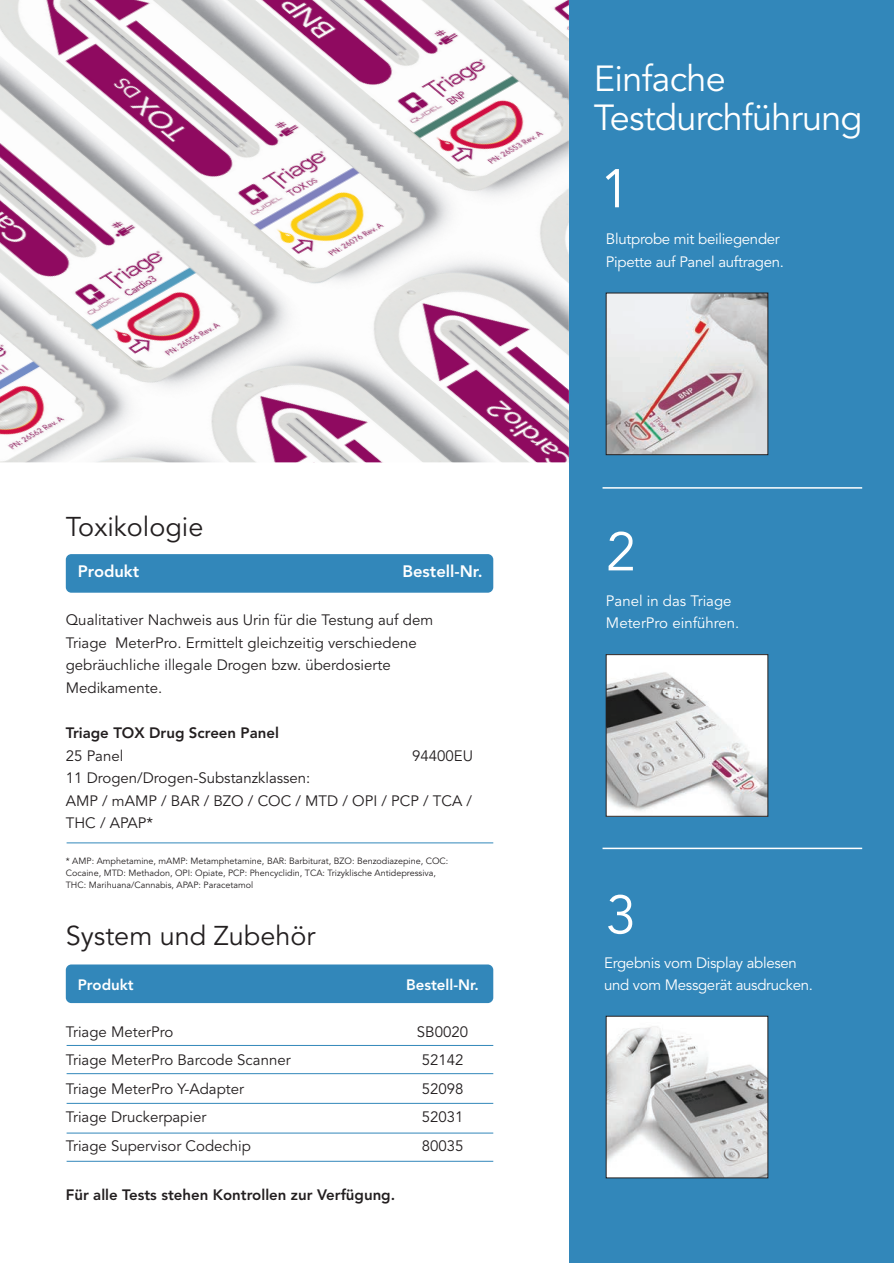
<style>
.page{position:relative;width:894px;height:1263px;background:#fff}
.page>*{position:absolute;margin:0;border:0;box-sizing:border-box;transform-origin:0 0}
.t1{font:54px "Avenir";color:#fff}
.t2{font:36px/39px "Avenir";letter-spacing:-.02em;color:#fff}
.t3{font:27px "Avenir";color:#231f20}
.t4{font:800 16.5px "Avenir";color:#fff}
.t5{font:15px/22.5px "Avenir";color:#231f20}
.t6{font:15px/22.5px "Avenir";letter-spacing:-.02em;color:#fff}
.t7{font:800 15px "Avenir";color:#231f20}
.t8{font:15px/22.5px "Avenir";color:#fff}
.t9{font:800 15px "Avenir";color:#fff}
.t10{font:9px/12px "Avenir";color:#231f20}
</style>
<div class="page">
<div style="left:66px;top:554px;width:427px;height:39px;background:#3287ba;border-radius:6px"></div>
<div style="left:66px;top:964px;width:427px;height:39px;background:#3287ba;border-radius:6px"></div>
<img style="left:0;top:0;width:569px;height:462px">
<div style="left:569px;top:0;width:324px;height:1263px;background:#3287ba"></div>
<img style="left:608px;top:656px;width:158px;height:158px">
<div style="left:606px;top:654px;width:162px;height:162px;border:1px solid #231f20"></div>
<img style="left:608px;top:1018px;width:158px;height:158px">
<div style="left:606px;top:1016px;width:162px;height:162px;border:1px solid #231f20"></div>
<img style="left:608px;top:295px;width:158px;height:158px">
<div style="left:606px;top:293px;width:162px;height:162px;border:1px solid #231f20"></div>
<hr style="left:602px;top:487px;width:260px;height:1px;background:#fff">
<hr style="left:602px;top:847px;width:260px;height:2px;background:#fff">
<hr style="left:67px;top:842px;width:426px;height:1px;background:#3287ba">
<hr style="left:67px;top:1045px;width:426px;height:1px;background:#3287ba">
<hr style="left:67px;top:1073px;width:426px;height:1px;background:#3287ba">
<hr style="left:67px;top:1103px;width:426px;height:1px;background:#3287ba">
<hr style="left:67px;top:1132px;width:426px;height:1px;background:#3287ba">
<hr style="left:67px;top:1161px;width:426px;height:1px;background:#3287ba">
<h3 class="t3" style="left:66px;top:510px;width:139px">Toxikologie</h3>
<p class="t4" style="left:78px;top:558px;width:63px">Produkt</p>
<p class="t4" style="left:402px;top:558px;width:82px">Bestell-Nr.</p>
<p class="t5" style="left:66px;top:609px;width:369px">Qualitativer Nachweis aus Urin für die Testung auf dem Triage MeterPro. Ermittelt gleichzeitig verschiedene gebräuchliche illegale Drogen bzw. überdosierte Medikamente.</p>
<p class="t7" style="left:66px;top:721px;width:215px">Triage TOX Drug Screen Panel</p>
<p class="t5" style="left:66px;top:744px;width:59px">25 Panel</p>
<p class="t5" style="left:412px;top:744px;width:62px">94400EU</p>
<p class="t5" style="left:66px;top:767px;width:408px">11 Drogen/Drogen-Substanzklassen:<br>AMP / mAMP / BAR / BZO / COC / MTD / OPI / PCP / TCA /<br>THC / APAP*</p>
<p class="t10" style="left:66px;top:855px;width:384px">* AMP: Amphetamine, mAMP: Metamphetamine, BAR: Barbiturat, BZO: Benzodiazepine, COC:<br>Cocaine, MTD: Methadon, OPI: Opiate, PCP: Phencyclidin, TCA: Trizyklische Antidepressiva,<br>THC: Marihuana/Cannabis, APAP: Paracetamol</p>
<h3 class="t3" style="left:66px;top:919px;width:251px">System und Zubehör</h3>
<p class="t9" style="left:78px;top:973px;width:57px">Produkt</p>
<p class="t9" style="left:406px;top:973px;width:74px">Bestell-Nr.</p>
<p class="t5" style="left:66px;top:1020px;width:109px">Triage MeterPro</p>
<p class="t5" style="left:417px;top:1020px;width:53px">SB0020</p>
<p class="t5" style="left:66px;top:1049px;width:226px">Triage MeterPro Barcode Scanner</p>
<p class="t5" style="left:421px;top:1049px;width:43px">52142</p>
<p class="t5" style="left:66px;top:1077px;width:180px">Triage MeterPro Y-Adapter</p>
<p class="t5" style="left:421px;top:1077px;width:43px">52098</p>
<p class="t5" style="left:66px;top:1106px;width:142px">Triage Druckerpapier</p>
<p class="t5" style="left:421px;top:1106px;width:43px">52031</p>
<p class="t5" style="left:66px;top:1134px;width:186px">Triage Supervisor Codechip</p>
<p class="t5" style="left:421px;top:1134px;width:43px">80035</p>
<p class="t7" style="left:66px;top:1183px;width:331px">Für alle Tests stehen Kontrollen zur Verfügung.</p>
<h2 class="t2" style="left:594px;top:60px;width:270px">Einfache<br>Testdurchführung</h2>
<h1 class="t1" style="left:600px;top:156px;width:32px">1</h1>
<p class="t6" style="left:606px;top:228px;width:179px">Blutprobe mit beiliegender<br>Pipette auf Panel auftragen.</p>
<h1 class="t1" style="left:606px;top:519px;width:32px">2</h1>
<p class="t8" style="left:606px;top:589px;width:135px">Panel in das Triage<br>MeterPro einführen.</p>
<h1 class="t1" style="left:606px;top:882px;width:32px">3</h1>
<p class="t6" style="left:604px;top:952px;width:210px">Ergebnis vom Display ablesen und vom Messgerät ausdrucken.</p>
</div>
